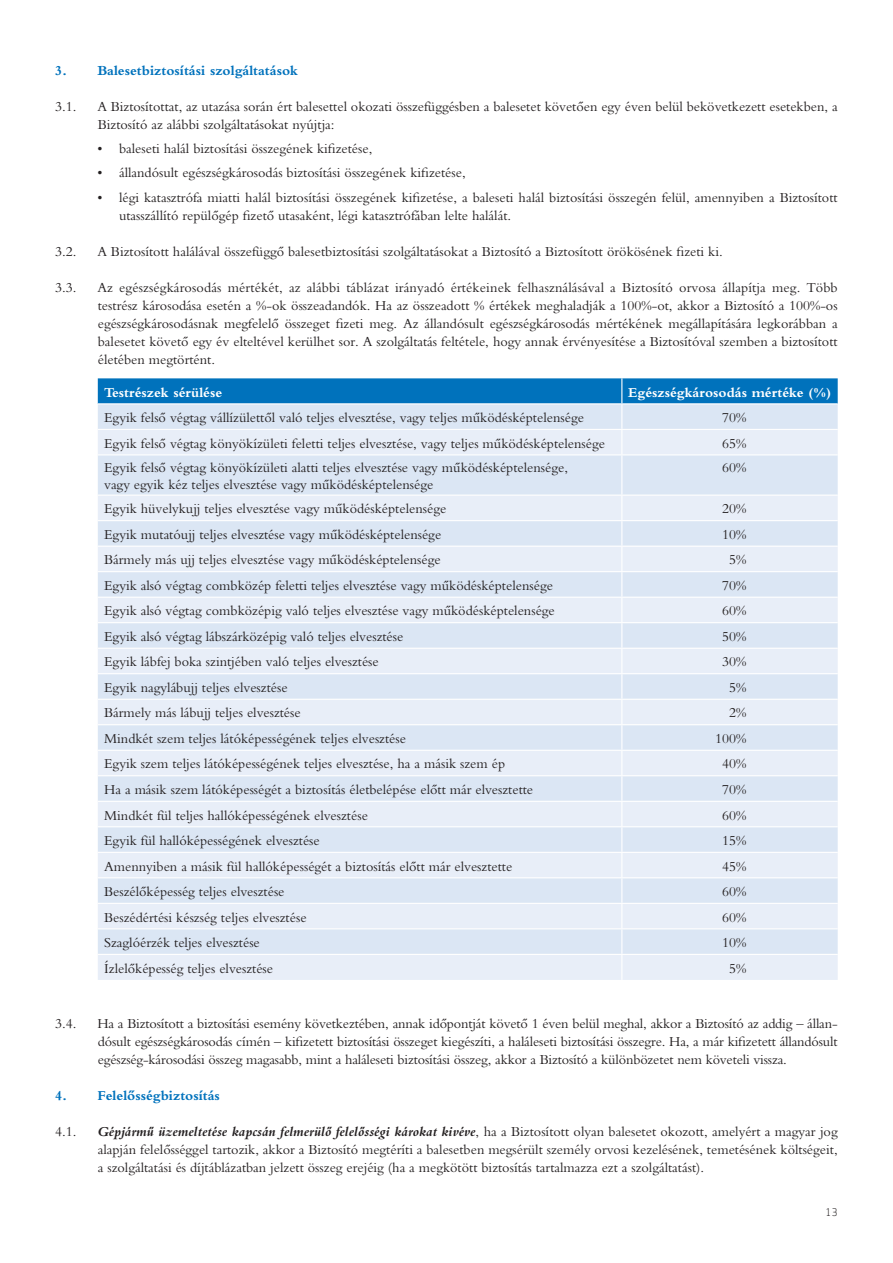
<style>
.page{position:relative;width:893px;height:1263px;background:#fff}
.page>*{position:absolute;margin:0;border:0;box-sizing:border-box;transform-origin:0 0}
.t1{font:14.25px/18px "H Bembo Normal";color:#231f20}
.t2{font:italic 700 14.25px "H Bembo";color:#231f20}
.t3{font:700 14.25px "H Bembo";color:#0072bc}
.t4{font:700 14.25px "H Bembo";color:#fff}
.t5{font:300 11.25px "Sentico Sans DT";color:#231f20}
.s1{font-family:"H Bembo Normal";font-weight:400;font-style:normal}
</style>
<div class="page">
<svg style="left:98px;top:455px;width:740px;height:525px;background:#e1eaf6"></svg>
<hr style="left:621px;top:455px;width:1px;height:39px;background:#fff">
<hr style="left:98px;top:494px;width:740px;height:2px;background:#fff">
<hr style="left:98px;top:520px;width:740px;height:1px;background:#fff">
<hr style="left:98px;top:546px;width:740px;height:1px;background:#fff">
<hr style="left:98px;top:571px;width:740px;height:1px;background:#fff">
<hr style="left:98px;top:597px;width:740px;height:1px;background:#fff">
<hr style="left:98px;top:622px;width:740px;height:1px;background:#fff">
<hr style="left:98px;top:648px;width:740px;height:1px;background:#fff">
<hr style="left:98px;top:673px;width:740px;height:1px;background:#fff">
<hr style="left:98px;top:699px;width:740px;height:1px;background:#fff">
<hr style="left:98px;top:724px;width:740px;height:1px;background:#fff">
<hr style="left:98px;top:750px;width:740px;height:1px;background:#fff">
<hr style="left:98px;top:775px;width:740px;height:1px;background:#fff">
<hr style="left:98px;top:801px;width:740px;height:1px;background:#fff">
<hr style="left:98px;top:826px;width:740px;height:1px;background:#fff">
<hr style="left:98px;top:852px;width:740px;height:1px;background:#fff">
<hr style="left:98px;top:877px;width:740px;height:1px;background:#fff">
<hr style="left:98px;top:903px;width:740px;height:1px;background:#fff">
<hr style="left:98px;top:928px;width:740px;height:1px;background:#fff">
<svg style="left:98px;top:378px;width:740px;height:76px;background:#98c3e3"></svg>
<hr style="left:98px;top:403px;width:740px;height:1px;background:#fff">
<hr style="left:98px;top:954px;width:740px;height:1px;background:#fff">
<svg style="left:621px;top:496px;width:1px;height:484px"></svg>
<p class="t3" style="left:55px;top:65px;width:244px">3. Balesetbiztosítási szolgáltatások</p>
<p class="t1" style="left:55px;top:99px;width:23px">3.1.</p>
<p class="t1" style="left:97px;top:99px;width:742px">A Biztosítottat, az utazása során ért balesettel okozati összefüggésben a balesetet követôen egy éven belül bekövetkezett esetekben, a<br>Biztosító az alábbi szolgáltatásokat nyújtja:</p>
<p class="t1" style="left:97px;top:141px;width:277px">• baleseti halál biztosítási összegének kifizetése,</p>
<p class="t1" style="left:97px;top:165px;width:370px">• állandósult egészségkárosodás biztosítási összegének kifizetése,</p>
<p class="t1" style="left:119px;top:190px;width:720px;text-indent:-22px">• légi katasztrófa miatti halál biztosítási összegének kifizetése, a baleseti halál biztosítási összegén felül, amennyiben a Biztosított utasszállító repülôgép fizetô utasaként, légi katasztrófában lelte halálát.</p>
<p class="t1" style="left:55px;top:244px;width:23px">3.2.</p>
<p class="t1" style="left:97px;top:244px;width:627px">A Biztosított halálával összefüggô balesetbiztosítási szolgáltatásokat a Biztosító a Biztosított örökösének fizeti ki.</p>
<p class="t1" style="left:55px;top:280px;width:23px">3.3.</p>
<p class="t1" style="left:97px;top:280px;width:742px;text-align:justify">Az egészségkárosodás mértékét, az alábbi táblázat irányadó értékeinek felhasználásával a Biztosító orvosa állapítja meg. Több testrész károsodása esetén a %-ok összeadandók. Ha az összeadott % értékek meghaladják a 100%-ot, akkor a Biztosító a 100%-os egészségkárosodásnak megfelelô összeget fizeti meg. Az állandósult egészségkárosodás mértékének megállapítására legkorábban a balesetet követô egy év elteltével kerülhet sor. A szolgáltatás feltétele, hogy annak érvényesítése a Biztosítóval szemben a biztosított életében megtörtént.</p>
<p class="t4" style="left:104px;top:387px;width:120px">Testrészek sérülése</p>
<p class="t4" style="left:628px;top:387px;width:205px">Egészségkárosodás mértéke (%)</p>
<p class="t1" style="left:104px;top:410px;width:481px">Egyik felsô végtag vállízülettôl való teljes elvesztése, vagy teljes mûködésképtelensége</p>
<p class="t1" style="left:722px;top:410px;width:26px">70%</p>
<p class="t1" style="left:104px;top:436px;width:502px">Egyik felsô végtag könyökízületi feletti teljes elvesztése, vagy teljes mûködésképtelensége</p>
<p class="t1" style="left:722px;top:436px;width:26px">65%</p>
<p class="t1" style="left:104px;top:461px;width:465px;line-height:16.5px">Egyik felsô végtag könyökízületi alatti teljes elvesztése vagy mûködésképtelensége, vagy egyik kéz teljes elvesztése vagy mûködésképtelensége</p>
<p class="t1" style="left:722px;top:460px;width:26px">60%</p>
<p class="t1" style="left:104px;top:501px;width:344px">Egyik hüvelykujj teljes elvesztése vagy mûködésképtelensége</p>
<p class="t1" style="left:722px;top:501px;width:26px">20%</p>
<p class="t1" style="left:104px;top:527px;width:339px">Egyik mutatóujj teljes elvesztése vagy mûködésképtelensége</p>
<p class="t1" style="left:722px;top:527px;width:26px">10%</p>
<p class="t1" style="left:104px;top:552px;width:338px">Bármely más ujj teljes elvesztése vagy mûködésképtelensége</p>
<p class="t1" style="left:729px;top:552px;width:19px">5%</p>
<p class="t1" style="left:104px;top:578px;width:450px">Egyik alsó végtag combközép feletti teljes elvesztése vagy mûködésképtelensége</p>
<p class="t1" style="left:722px;top:578px;width:26px">70%</p>
<p class="t1" style="left:104px;top:603px;width:452px">Egyik alsó végtag combközépig való teljes elvesztése vagy mûködésképtelensége</p>
<p class="t1" style="left:722px;top:603px;width:26px">60%</p>
<p class="t1" style="left:104px;top:629px;width:301px">Egyik alsó végtag lábszárközépig való teljes elvesztése</p>
<p class="t1" style="left:722px;top:629px;width:26px">50%</p>
<p class="t1" style="left:104px;top:654px;width:276px">Egyik lábfej boka szintjében való teljes elvesztése</p>
<p class="t1" style="left:722px;top:654px;width:26px">30%</p>
<p class="t1" style="left:104px;top:680px;width:185px">Egyik nagylábujj teljes elvesztése</p>
<p class="t1" style="left:729px;top:680px;width:19px">5%</p>
<p class="t1" style="left:104px;top:705px;width:198px">Bármely más lábujj teljes elvesztése</p>
<p class="t1" style="left:729px;top:705px;width:19px">2%</p>
<p class="t1" style="left:104px;top:731px;width:303px">Mindkét szem teljes látóképességének teljes elvesztése</p>
<p class="t1" style="left:715px;top:731px;width:33px">100%</p>
<p class="t1" style="left:104px;top:756px;width:402px">Egyik szem teljes látóképességének teljes elvesztése, ha a másik szem ép</p>
<p class="t1" style="left:722px;top:756px;width:26px">40%</p>
<p class="t1" style="left:104px;top:782px;width:431px">Ha a másik szem látóképességét a biztosítás életbelépése elôtt már elvesztette</p>
<p class="t1" style="left:722px;top:782px;width:26px">70%</p>
<p class="t1" style="left:104px;top:807px;width:265px">Mindkét fül teljes hallóképességének elvesztése</p>
<p class="t1" style="left:722px;top:807px;width:26px">60%</p>
<p class="t1" style="left:104px;top:833px;width:217px">Egyik fül hallóképességének elvesztése</p>
<p class="t1" style="left:722px;top:833px;width:26px">15%</p>
<p class="t1" style="left:104px;top:858px;width:410px">Amennyiben a másik fül hallóképességét a biztosítás elôtt már elvesztette</p>
<p class="t1" style="left:722px;top:858px;width:26px">45%</p>
<p class="t1" style="left:104px;top:884px;width:182px">Beszélôképesség teljes elvesztése</p>
<p class="t1" style="left:722px;top:884px;width:26px">60%</p>
<p class="t1" style="left:104px;top:909px;width:204px">Beszédértési készség teljes elvesztése</p>
<p class="t1" style="left:722px;top:909px;width:26px">60%</p>
<p class="t1" style="left:104px;top:935px;width:157px">Szaglóérzék teljes elvesztése</p>
<p class="t1" style="left:722px;top:935px;width:26px">10%</p>
<p class="t1" style="left:104px;top:960px;width:170px">Ízlelôképesség teljes elvesztése</p>
<p class="t1" style="left:729px;top:960px;width:19px">5%</p>
<p class="t1" style="left:55px;top:1016px;width:23px">3.4.</p>
<p class="t1" style="left:97px;top:1016px;width:742px;text-align:justify">Ha a Biztosított a biztosítási esemény következtében, annak idôpontját követô 1 éven belül meghal, akkor a Biztosító az addig – állan&shy;dósult egészségkárosodás címén – kifizetett biztosítási összeget kiegészíti, a haláleseti biztosítási összegre. Ha, a már kifizetett állandósult egészség-károsodási összeg magasabb, mint a haláleseti biztosítási összeg, akkor a Biztosító a különbözetet nem követeli vissza.</p>
<p class="t3" style="left:55px;top:1090px;width:166px">4. Felelôsségbiztosítás</p>
<p class="t1" style="left:55px;top:1124px;width:23px">4.1.</p>
<p class="t2" style="left:97px;top:1126px;width:742px">Gépjármû üzemeltetése kapcsán felmerülô felelôsségi károkat kivéve<span class="s1">, ha a Biztosított olyan balesetet okozott, amelyért a magyar jog</span></p>
<p class="t1" style="left:98px;top:1142px;width:741px">alapján felelôsséggel tartozik, akkor a Biztosító megtéríti a balesetben megsérült személy orvosi kezelésének, temetésének költségeit, a szolgáltatási és díjtáblázatban jelzett összeg erejéig (ha a megkötött biztosítás tartalmazza ezt a szolgáltatást).</p>
<p class="t5" style="left:825px;top:1207px;width:14px">13</p>
</div>
